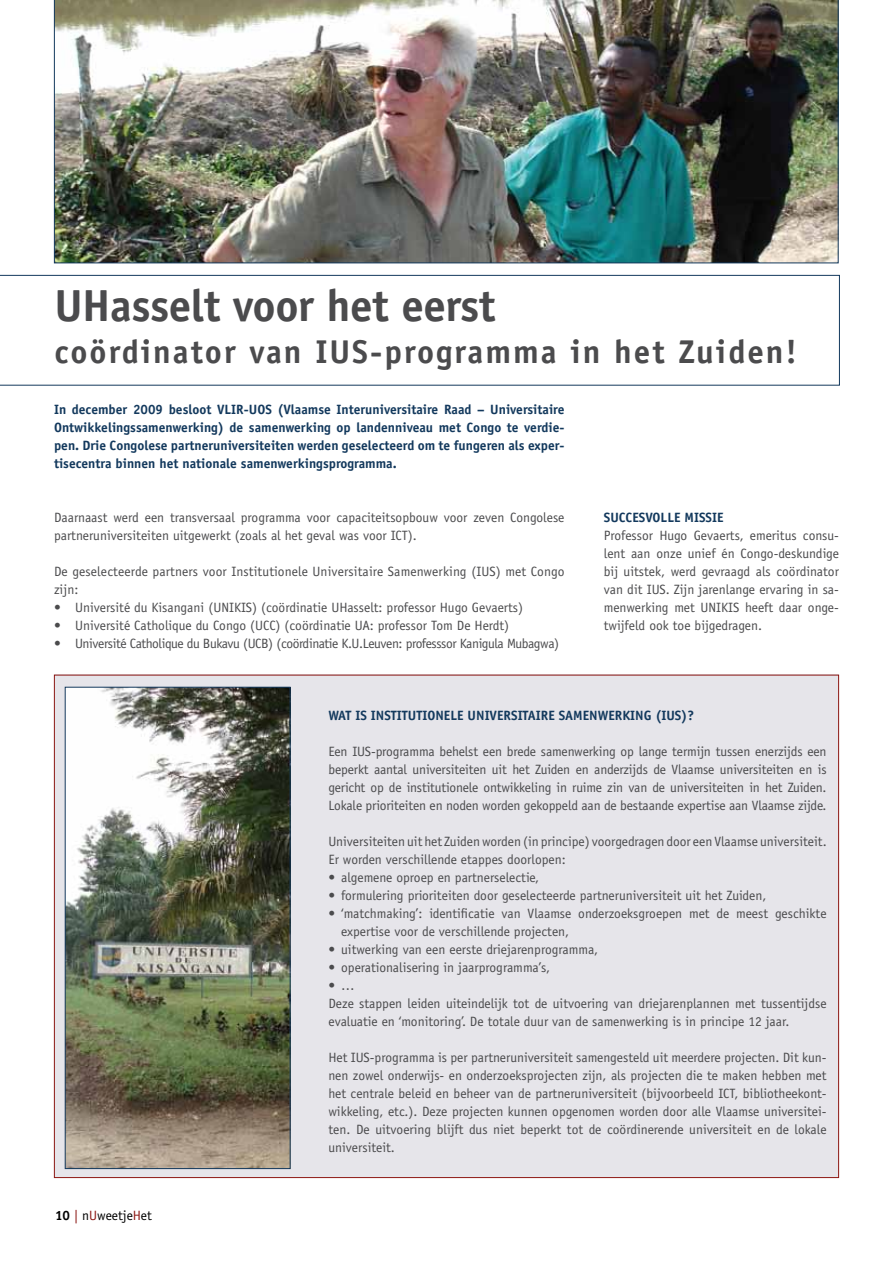
<style>
.page{position:relative;width:893px;height:1263px;background:#fff}
.page>*{position:absolute;margin:0;border:0;box-sizing:border-box;transform-origin:0 0}
.t1{font:700 45px "Officina Sans";letter-spacing:-.01em;color:#4b4b4d}
.t2{font:700 33px "Officina Sans";letter-spacing:.06em;color:#4b4b4d}
.t3{font:13.5px/18px "Officina Sans";color:#4b4b4d}
.t4{font:700 13.5px/18px "Officina Sans";color:#13395d;text-align:justify}
.t5{font:13.5px "Officina Sans";letter-spacing:-.03em;color:#4b4b4d}
.t6{font:13.5px "Officina Sans";color:#000}
.s1{font-weight:700}
.s2{color:#8c1713}
</style>
<div class="page">
<div style="left:54px;top:675px;width:785px;height:502px;background:#e6e5ea"></div>
<svg style="left:0;top:275px;width:840px;height:111px"></svg>
<img style="left:67px;top:689px;width:222px;height:478px">
<div style="left:65px;top:687px;width:226px;height:482px;border:1px solid #13395d"></div>
<img style="left:54px;top:0;width:784px;height:263px">
<h1 class="t1" style="left:54px;top:278px;width:442px">UHasselt voor het eerst</h1>
<h2 class="t2" style="left:54px;top:331px;width:744px">coördinator van IUS-programma in het Zuiden!</h2>
<p class="t4" style="left:54px;top:400px;width:512px">In december 2009 besloot VLIR-UOS (Vlaamse Interuniversitaire Raad – Universitaire Ontwikkelingssamenwerking) de samenwerking op landenniveau met Congo te verdie&shy;pen. Drie Congolese partneruniversiteiten werden geselecteerd om te fungeren als exper&shy;tisecentra binnen het nationale samenwerkingsprogramma.</p>
<p class="t3" style="left:54px;top:508px;width:512px">Daarnaast werd een transversaal programma voor capaciteitsopbouw voor zeven Congolese partneruniversiteiten uitgewerkt (zoals al het geval was voor ICT).</p>
<p class="t3" style="left:54px;top:562px;width:512px">De geselecteerde partners voor Institutionele Universitaire Samenwerking (IUS) met Congo zijn:</p>
<p class="t3" style="left:54px;top:598px;width:471px">• Université du Kisangani (UNIKIS) (coördinatie UHasselt: professor Hugo Gevaerts)</p>
<p class="t3" style="left:54px;top:616px;width:457px">• Université Catholique du Congo (UCC) (coördinatie UA: professor Tom De Herdt)</p>
<p class="t5" style="left:54px;top:636px;width:507px">• Université Catholique du Bukavu (UCB) (coördinatie K.U.Leuven: professsor Kanigula Mubagwa)</p>
<p class="t4" style="left:604px;top:508px;width:43px">Succesvoll</p>
<p class="t4" style="left:674px;top:508px;width:18px">e missi</p>
<p class="t4" style="left:717px;top:508px;width:8px">e</p>
<p class="t3" style="left:604px;top:526px;width:237px;text-align:justify">Professor Hugo Gevaerts, emeritus consu&shy;lent aan onze unief én Congo-deskundige bij uitstek, werd gevraagd als coördinator van dit IUS. Zijn jarenlange ervaring in sa&shy;menwerking met UNIKIS heeft daar onge&shy;twijfeld ook toe bijgedragen.</p>
<p class="t6" style="left:55px;top:1208px;width:98px"><span class="s1">10</span> <span class="s2">|</span> n<span class="s2">U</span>weetje<span class="s2">H</span>et</p>
<p class="t4" style="left:328px;top:706px;width:64px">Wat is Institutio</p>
<p class="t4" style="left:435px;top:706px;width:83px">nele Universitai</p>
<p class="t4" style="left:541px;top:706px;width:155px">re Sam enwerking (IUS)?</p>
<p class="t3" style="left:328px;top:742px;width:500px;text-align:justify">Een IUS-programma behelst een brede samenwerking op lange termijn tussen enerzijds een beperkt aantal universiteiten uit het Zuiden en anderzijds de Vlaamse universiteiten en is gericht op de institutionele ontwikkeling in ruime zin van de universiteiten in het Zuiden.<br>Lokale prioriteiten en noden worden gekoppeld aan de bestaande expertise aan Vlaamse zijde.</p>
<p class="t3" style="left:328px;top:832px;width:500px">Universiteiten uit het Zuiden worden (in principe) voorgedragen door een Vlaamse universiteit.<br>Er worden verschillende etappes doorlopen:</p>
<p class="t3" style="left:328px;top:868px;width:212px">• algemene oproep en partnerselectie,</p>
<p class="t3" style="left:328px;top:886px;width:439px">• formulering prioriteiten door geselecteerde partneruniversiteit uit het Zuiden,</p>
<p class="t3" style="left:341px;top:904px;width:487px;text-indent:-13px">• ‘matchmaking’: identificatie van Vlaamse onderzoeksgroepen met de meest geschikte expertise voor de verschillende projecten,</p>
<p class="t3" style="left:328px;top:940px;width:271px">• uitwerking van een eerste driejarenprogramma,</p>
<p class="t3" style="left:328px;top:958px;width:223px">• operationalisering in jaarprogramma’s,</p>
<p class="t3" style="left:328px;top:976px;width:500px">• …<br>Deze stappen leiden uiteindelijk tot de uitvoering van driejarenplannen met tussentijdse evaluatie en ‘monitoring’. De totale duur van de samenwerking is in principe 12 jaar.</p>
<p class="t3" style="left:328px;top:1048px;width:500px;text-align:justify">Het IUS-programma is per partneruniversiteit samengesteld uit meerdere projecten. Dit kun&shy;nen zowel onderwijs- en onderzoeksprojecten zijn, als projecten die te maken hebben met het centrale beleid en beheer van de partneruniversiteit (bijvoorbeeld ICT, bibliotheekont&shy;wikkeling, etc.). Deze projecten kunnen opgenomen worden door alle Vlaamse universitei&shy;ten. De uitvoering blijft dus niet beperkt tot de coördinerende universiteit en de lokale universiteit.</p>
</div>
